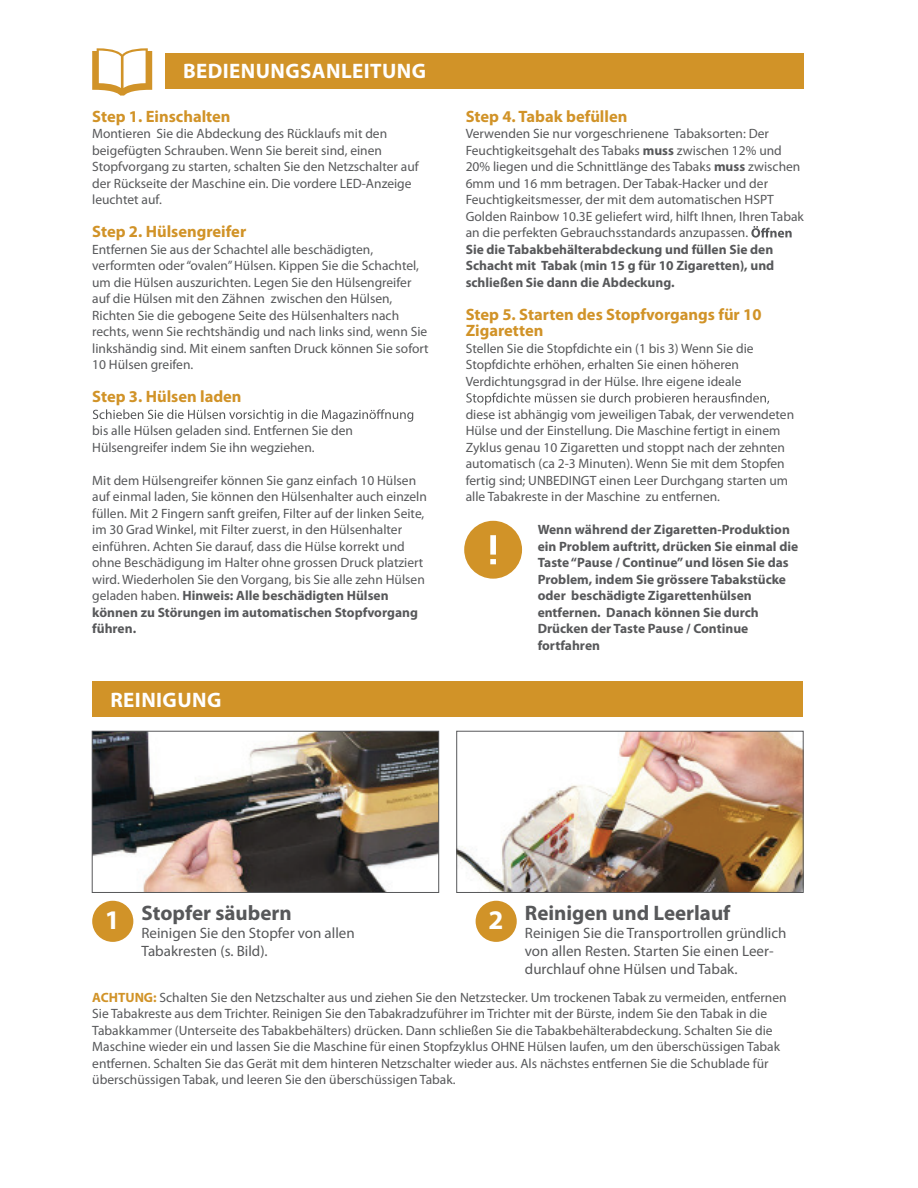
<style>
.page{position:relative;width:918px;height:1188px;background:#fff}
.page>*{position:absolute;margin:0;border:0;box-sizing:border-box;transform-origin:0 0}
.t1{font:700 27px "Myriad Pro";color:#fff}
.t2{font:700 21px "Myriad Pro";color:#57585a}
.t3{font:700 21px "Myriad Pro";letter-spacing:.02em;color:#fff}
.t4{font:700 16.5px/16.5px "Myriad Pro";color:#d19328}
.t5{font:15px/18px "Myriad Pro";color:#57585a}
.t6{font:13.5px/16.5px "Myriad Pro";color:#57585a}
.t7{font:700 13.5px/16.5px "Myriad Pro";color:#57585a;text-align:justify}
.s1{font-weight:700}
.s2{font-weight:700;color:#d19328}
</style>
<div class="page">
<div style="left:165px;top:53px;width:638px;height:36px;background:#d19328"></div>
<div style="left:476px;top:901px;width:41px;height:41px;background:#d19328;border-radius:50%"></div>
<svg style="left:93px;top:409px;width:320px;height:13px"></svg>
<svg style="left:751px;top:226px;width:41px;height:12px"></svg>
<svg style="left:466px;top:393px;width:303px;height:12px"></svg>
<div style="left:92px;top:901px;width:41px;height:41px;background:#d19328;border-radius:50%"></div>
<svg style="left:92px;top:48px;width:60px;height:48px"></svg>
<svg style="left:464px;top:521px;width:58px;height:58px"></svg>
<div style="left:92px;top:681px;width:711px;height:36px;background:#d19328"></div>
<img style="left:94px;top:733px;width:343px;height:158px">
<div style="left:92px;top:731px;width:347px;height:162px;border:1px solid #57585a"></div>
<img style="left:458px;top:733px;width:344px;height:158px">
<div style="left:456px;top:731px;width:348px;height:162px;border:1px solid #57585a"></div>
<h2 class="t3" style="left:183px;top:58px;width:244px">BEDIENUNGSANLEITUNG</h2>
<p class="t4" style="left:92px;top:108px;width:140px">Step 1. Einschalten</p>
<p class="t6" style="left:92px;top:125px;width:328px">Montieren Sie die Abdeckung des Rücklaufs mit den beigefügten Schrauben. Wenn Sie bereit sind, einen Stopfvorgang zu starten, schalten Sie den Netzschalter auf der Rückseite der Maschine ein. Die vordere LED-Anzeige leuchtet auf.</p>
<p class="t4" style="left:92px;top:223px;width:156px">Step 2. Hülsengreifer</p>
<p class="t6" style="left:92px;top:241px;width:338px">Entfernen Sie aus der Schachtel alle beschädigten, verformten oder “ovalen” Hülsen. Kippen Sie die Schachtel, um die Hülsen auszurichten. Legen Sie den Hülsengreifer auf die Hülsen mit den Zähnen zwischen den Hülsen, Richten Sie die gebogene Seite des Hülsenhalters nach rechts, wenn Sie rechtshändig und nach links sind, wenn Sie linkshändig sind. Mit einem sanften Druck können Sie sofort 10 Hülsen greifen.</p>
<p class="t4" style="left:92px;top:388px;width:151px">Step 3. Hülsen laden</p>
<p class="t6" style="left:92px;top:422px;width:262px">bis alle Hülsen geladen sind. Entfernen Sie den<br>Hülsengreifer indem Sie ihn wegziehen.</p>
<p class="t6" style="left:92px;top:472px;width:336px">Mit dem Hülsengreifer können Sie ganz einfach 10 Hülsen auf einmal laden, Sie können den Hülsenhalter auch einzeln füllen. Mit 2 Fingern sanft greifen, Filter auf der linken Seite, im 30 Grad Winkel, mit Filter zuerst, in den Hülsenhalter einführen. Achten Sie darauf, dass die Hülse korrekt und ohne Beschädigung im Halter ohne grossen Druck platziert wird. Wiederholen Sie den Vorgang, bis Sie alle zehn Hülsen geladen haben. <span class="s1">Hinweis: Alle beschädigten Hülsen können zu Störungen im automatischen Stopfvorgang führen.</span></p>
<h2 class="t3" style="left:110px;top:686px;width:112px">REINIGUNG</h2>
<p class="t4" style="left:466px;top:108px;width:163px">Step 4. Tabak befüllen</p>
<p class="t6" style="left:466px;top:125px;width:340px">Verwenden Sie nur vorgeschrienene Tabaksorten: Der Feuchtigkeitsgehalt des Tabaks <span class="s1">muss</span> zwischen 12% und 20% liegen und die Schnittlänge des Tabaks <span class="s1">muss</span> zwischen 6mm und 16 mm betragen. Der Tabak-Hacker und der Feuchtigkeitsmesser, der mit dem automatischen HSPT Golden Rainbow 10.3E geliefert wird, hilft Ihnen, Ihren Tabak an die perfekten Gebrauchsstandards anzupassen.</p>
<p class="t7" style="left:466px;top:241px;width:310px">Sie die Tabakbehälterabdeckung und füllen Sie den Schacht mit Tabak (min 15 g für 10 Zigaretten), und schließen Sie dann die Abdeckung.</p>
<p class="t4" style="left:466px;top:306px;width:297px">Step 5. Starten des Stopfvorgangs für 10<br>Zigaretten</p>
<p class="t6" style="left:466px;top:340px;width:289px">Stellen Sie die Stopfdichte ein (1 bis 3) Wenn Sie die<br>Stopfdichte erhöhen, erhalten Sie einen höheren<br>Verdichtungsgrad in der Hülse. Ihre eigene ideale</p>
<p class="t6" style="left:466px;top:406px;width:330px">diese ist abhängig vom jeweiligen Tabak, der verwendeten Hülse und der Einstellung. Die Maschine fertigt in einem Zyklus genau 10 Zigaretten und stoppt nach der zehnten automatisch (ca 2-3 Minuten). Wenn Sie mit dem Stopfen fertig sind; UNBEDINGT einen Leer Durchgang starten um alle Tabakreste in der Maschine zu entfernen.</p>
<p class="t7" style="left:538px;top:521px;width:262px;text-align:left">Wenn während der Zigaretten-Produktion ein Problem auftritt, drücken Sie einmal die Taste “Pause / Continue” und lösen Sie das Problem, indem Sie grössere Tabakstücke oder beschädigte Zigarettenhülsen entfernen. Danach können Sie durch Drücken der Taste Pause / Continue fortfahren</p>
<h1 class="t1" style="left:105px;top:902px;width:16px">1</h1>
<h2 class="t2" style="left:141px;top:899px;width:152px">Stopfer säubern</h2>
<p class="t5" style="left:141px;top:924px;width:215px">Reinigen Sie den Stopfer von allen<br>Tabakresten (s. Bild).</p>
<h1 class="t1" style="left:488px;top:902px;width:16px">2</h1>
<h2 class="t2" style="left:525px;top:899px;width:207px">Reinigen und Leerlauf</h2>
<p class="t5" style="left:525px;top:924px;width:263px">Reinigen Sie die Transportrollen gründlich von allen Resten. Starten Sie einen Leer&shy;durchlauf ohne Hülsen und Tabak.</p>
<p class="t6" style="left:92px;top:989px;width:696px"><span class="s2">ACHTUNG:</span> Schalten Sie den Netzschalter aus und ziehen Sie den Netzstecker. Um trockenen Tabak zu vermeiden, entfernen Sie Tabakreste aus dem Trichter. Reinigen Sie den Tabakradzuführer im Trichter mit der Bürste, indem Sie den Tabak in die Tabakkammer (Unterseite des Tabakbehälters) drücken. Dann schließen Sie die Tabakbehälterabdeckung. Schalten Sie die Maschine wieder ein und lassen Sie die Maschine für einen Stopfzyklus OHNE Hülsen laufen, um den überschüssigen Tabak entfernen. Schalten Sie das Gerät mit dem hinteren Netzschalter wieder aus. Als nächstes entfernen Sie die Schublade für überschüssigen Tabak, und leeren Sie den überschüssigen Tabak.</p>
</div>
